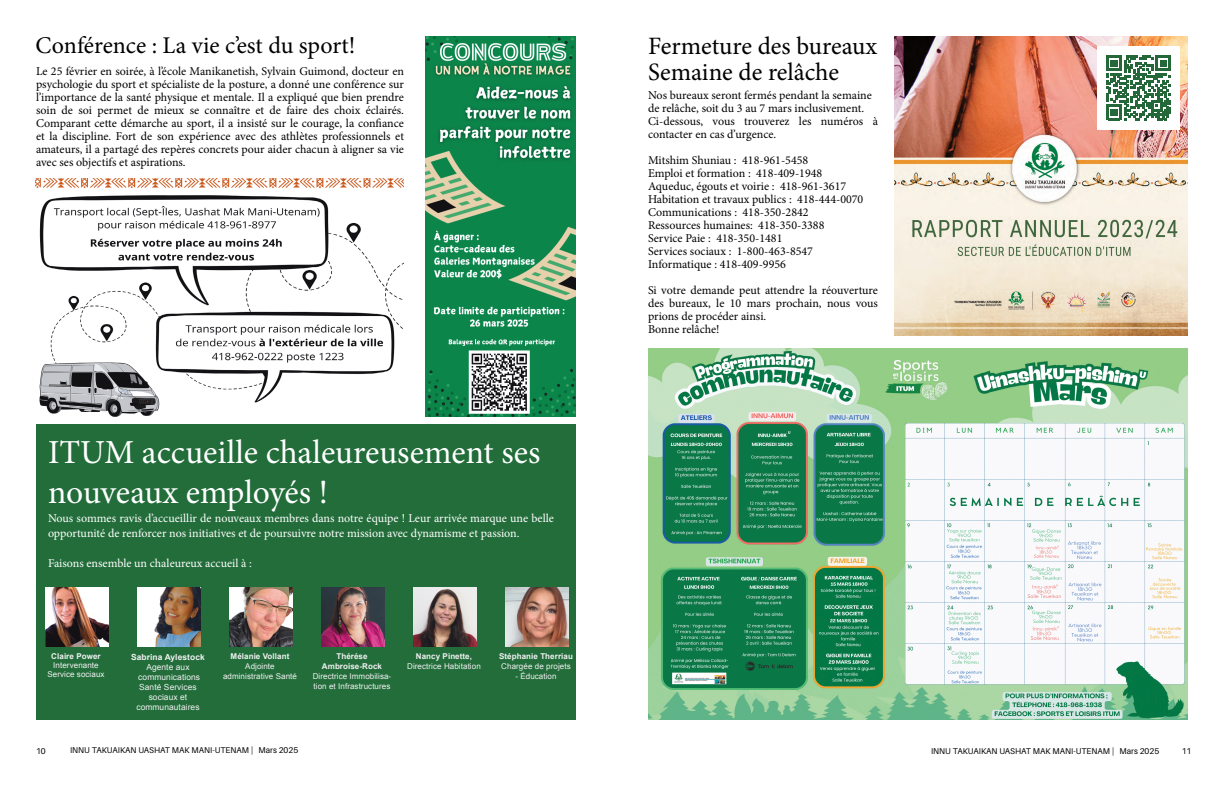
<style>
.page{position:relative;width:1224px;height:792px;background:#fff}
.page>*{position:absolute;margin:0;border:0;box-sizing:border-box;transform-origin:0 0}
.t1{font:33.6px/40.3px "Minion Pro";color:#fff}
.t2{font:25px "Minion Pro";color:#000}
.t3{font:24px "Minion Pro";color:#000}
.t4{font:12px/13px "Minion Pro";color:#000}
.t5{font:12px/15px "Minion Pro";color:#fff}
.t6{font:8.4px "Aileron";color:#000}
.t7{font:8.4px/10px "Arial";letter-spacing:.01em;color:#f1f1f2;text-align:center}
.t8{font:700 8.4px "Arial";letter-spacing:.01em;color:#f1f1f2}
.t9{font:8px/10px "Arial";letter-spacing:.01em;color:#f1f1f2;text-align:center}
.t10{font:700 8px/10px "Arial";letter-spacing:.01em;color:#f1f1f2;text-align:center}
</style>
<div class="page">
<div style="left:36px;top:425px;width:540px;height:295px;background:#226d3a"></div>
<img style="left:426px;top:36px;width:150px;height:381px">
<img style="left:45px;top:587px;width:63px;height:60px">
<img style="left:229px;top:587px;width:63px;height:60px">
<img style="left:137px;top:587px;width:63px;height:60px">
<img style="left:321px;top:587px;width:63px;height:60px">
<img style="left:413px;top:587px;width:63px;height:60px">
<img style="left:505px;top:587px;width:63px;height:60px">
<img style="left:36px;top:178px;width:368px;height:239px">
<img style="left:648px;top:348px;width:540px;height:372px">
<img style="left:895px;top:36px;width:293px;height:300px">
<div style="left:1097px;top:46px;width:83px;height:84px;background:#fff"></div>
<svg style="left:1106px;top:55px;width:65px;height:65px"></svg>
<h3 class="t3" style="left:36px;top:30px;width:321px">Conférence : La vie c’est du sport!</h3>
<h2 class="t2" style="left:648px;top:29px;width:231px">Fermeture des bureaux</h2>
<p class="t4" style="left:36px;top:65px;width:370px">Le 25 février en soirée, à l’école Manikanetish, Sylvain Guimond, docteur en</p>
<h2 class="t2" style="left:648px;top:55px;width:193px">Semaine de relâche</h2>
<p class="t4" style="left:36px;top:78px;width:370px;text-align:justify">psychologie du sport et spécialiste de la posture, a donné une conférence sur l’importance de la santé physique et mentale. Il a expliqué que bien prendre soin de soi permet de mieux se connaître et de faire des choix éclairés.<br>Comparant cette démarche au sport, il a insisté sur le courage, la confiance et la discipline. Fort de son expérience avec des athlètes professionnels et amateurs, il a partagé des repères concrets pour aider chacun à aligner sa vie avec ses objectifs et aspirations.</p>
<p class="t4" style="left:648px;top:88px;width:232px">Nos bureaux seront fermés pendant la semaine de relâche, soit du 3 au 7 mars inclusivement.<br>Ci-dessous, vous trouverez les numéros à contacter en cas d’urgence.</p>
<p class="t4" style="left:648px;top:153px;width:217px">Mitshim Shuniau : 418-961-5458<br>Emploi et formation : 418-409-1948<br>Aqueduc, égouts et voirie : 418-961-3617<br>Habitation et travaux publics : 418-444-0070<br>Communications : 418-350-2842<br>Ressources humaines: 418-350-3388<br>Service Paie : 418-350-1481<br>Services sociaux : 1-800-463-8547<br>Informatique : 418-409-9956</p>
<p class="t4" style="left:648px;top:283px;width:232px">Si votre demande peut attendre la réouverture des bureaux, le 10 mars prochain, nous vous prions de procéder ainsi.<br>Bonne relâche!</p>
<h1 class="t1" style="left:48px;top:432px;width:494px">ITUM accueille chaleureusement ses nouveaux employés !</h1>
<p class="t5" style="left:48px;top:511px;width:507px">Nous sommes ravis d’accueillir de nouveaux membres dans notre équipe ! Leur arrivée marque une belle opportunité de renforcer nos initiatives et de poursuivre notre mission avec dynamisme et passion.</p>
<p class="t5" style="left:48px;top:556px;width:206px">Faisons ensemble un chaleureux accueil à :</p>
<p class="t10" style="left:51px;top:652px;width:51px">Claire Power</p>
<p class="t9" style="left:47px;top:661px;width:59px;line-height:9px">Intervenante<br>Service sociaux</p>
<p class="t8" style="left:131px;top:651px;width:75px">Sabrina Aylestock</p>
<p class="t7" style="left:136px;top:662px;width:65px">Agente aux communications<br>Santé Services sociaux et communautaires</p>
<p class="t10" style="left:231px;top:652px;width:60px">Mélanie Vollant</p>
<p class="t9" style="left:223px;top:662px;width:75px">Adjointe administrative Santé</p>
<p class="t10" style="left:322px;top:652px;width:62px">Thérése<br>Ambroise-Rock</p>
<p class="t9" style="left:313px;top:672px;width:80px;text-align:left">Directrice Immobilisa&shy;tion et Infrastructures</p>
<p class="t10" style="left:416px;top:652px;width:58px">Nancy Pinette,</p>
<p class="t9" style="left:407px;top:662px;width:75px">Directrice Habitation</p>
<p class="t10" style="left:499px;top:652px;width:75px">Stéphanie Therriau</p>
<p class="t9" style="left:501px;top:662px;width:71px">Chargée de projets</p>
<p class="t9" style="left:515px;top:672px;width:43px">- Éducation</p>
<p class="t6" style="left:36px;top:746px;width:11px">10</p>
<p class="t6" style="left:70px;top:746px;width:230px">INNU TAKUAIKAN UASHAT MAK MANI-UTENAM | Mars 2025</p>
<p class="t6" style="left:931px;top:746px;width:230px">INNU TAKUAIKAN UASHAT MAK MANI-UTENAM | Mars 2025</p>
<p class="t6" style="left:1182px;top:746px;width:11px">11</p>
</div>
